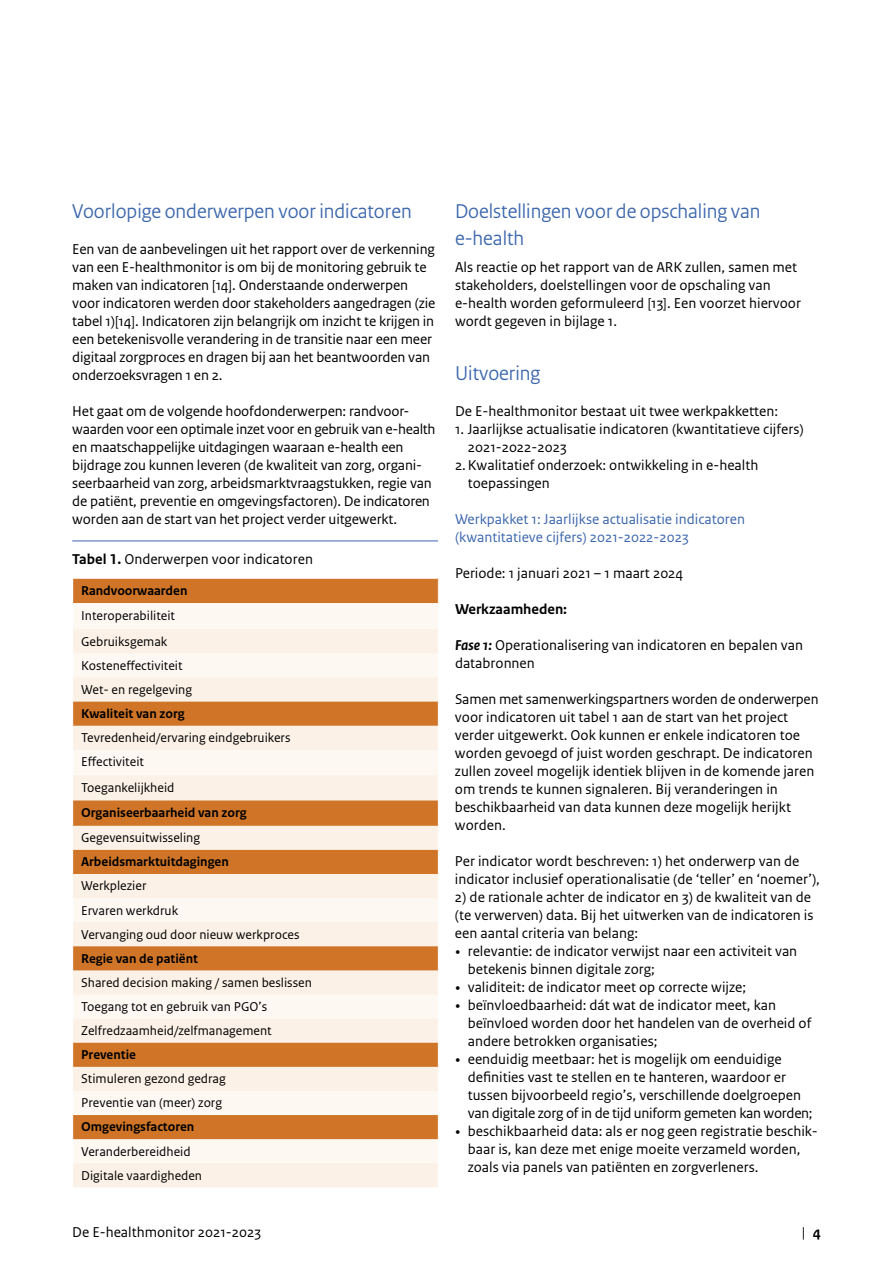
<style>
.page{position:relative;width:893px;height:1263px;background:#fff}
.page>*{position:absolute;margin:0;border:0;box-sizing:border-box;transform-origin:0 0}
.H2_-_05_RIVM_Paragra{font:21px/27px "Rijksoverheid Sans Heading";color:#3c67ad}
._10_RIVM_Broodtekst{font:15px/18px "Rijksoverheid Sans Text";color:#000}
.t1{font:15px/18px "Rijksoverheid Sans Text";color:#3c67ad}
._30_RIVM_Tabel_Titel{font:15px "Rijksoverheid Sans Text";color:#000}
.t2{font:700 15px "Rijksoverheid Sans Text";color:#000}
._32_RIVM_Tabel_Brood{font:13.5px "Rijksoverheid Sans Text";color:#000}
._31_RIVM_Tabel_Kop_9{font:700 13.5px "Rijksoverheid Sans Text";color:#000}
._32_RIVM_Tabel_Brood-2{font:700 13.5px "Rijksoverheid Sans Text";color:#000}
.s1{font-weight:700}
.s2{font-weight:700;font-style:italic}
.s3{font-family:"Rijksoverheid Serif"}
</style>
<div class="page">
<hr style="left:72px;top:540px;width:366px;height:1px;background:#3c67ad">
<div style="left:73px;top:578px;width:365px;height:26px;background:#d07527"></div>
<div style="left:73px;top:604px;width:365px;height:25px;background:#fdf8f2"></div>
<svg style="left:73px;top:629px;width:365px;height:558px;fill:#fbf1e6"></svg>
<svg style="left:73px;top:702px;width:365px;height:437px"></svg>
<hr style="left:72px;top:578px;width:367px;height:1px;background:#fff">
<svg style="left:72px;top:701px;width:1px;height:438px"></svg>
<svg style="left:438px;top:579px;width:1px;height:560px"></svg>
<hr style="left:72px;top:603px;width:367px;height:1px;background:#fff">
<h2 class="H2_-_05_RIVM_Paragra" style="left:72px;top:198px;width:341px">Voorlopige onderwerpen voor indicatoren</h2>
<p class="_10_RIVM_Broodtekst" style="left:72px;top:240px;width:365px">Een van de aanbevelingen uit het rapport over de verkenning van een E-healthmonitor is om bij de monitoring gebruik te maken van indicatoren [14]. Onderstaande onderwerpen voor indicatoren werden door stakeholders aangedragen (zie tabel 1)[14]. Indicatoren zijn belangrijk om inzicht te krijgen in een betekenisvolle verandering in de transitie naar een meer digitaal zorgproces en dragen bij aan het beantwoorden van onderzoeksvragen 1 en 2.</p>
<p class="_10_RIVM_Broodtekst" style="left:72px;top:402px;width:365px">Het gaat om de volgende hoofdonderwerpen: randvoor&shy;waarden voor een optimale inzet voor en gebruik van e-health en maatschappelijke uitdagingen waaraan e-health een bijdrage zou kunnen leveren (de kwaliteit van zorg, organi&shy;seerbaarheid van zorg, arbeidsmarktvraagstukken, regie van de patiënt, preventie en omgevingsfactoren). De indicatoren worden aan de start van het project verder uitgewerkt.</p>
<p class="_30_RIVM_Tabel_Titel" style="left:72px;top:550px;width:242px"><span class="s1">Tabel 1.</span> Onderwerpen voor indicatoren</p>
<p class="_31_RIVM_Tabel_Kop_9" style="left:81px;top:583px;width:108px">Randvoorwaarden</p>
<p class="_32_RIVM_Tabel_Brood" style="left:81px;top:608px;width:95px">Interoperabiliteit</p>
<p class="_32_RIVM_Tabel_Brood" style="left:81px;top:634px;width:88px">Gebruiksgemak</p>
<p class="_32_RIVM_Tabel_Brood" style="left:81px;top:658px;width:103px">Kosteneffectiviteit</p>
<p class="_32_RIVM_Tabel_Brood" style="left:81px;top:682px;width:112px">Wet- en regelgeving</p>
<p class="_31_RIVM_Tabel_Kop_9" style="left:81px;top:706px;width:105px">Kwaliteit van zorg</p>
<p class="_32_RIVM_Tabel_Brood" style="left:81px;top:730px;width:211px">Tevredenheid/ervaring eindgebruikers</p>
<p class="_32_RIVM_Tabel_Brood" style="left:81px;top:754px;width:64px">Effectiviteit</p>
<p class="_32_RIVM_Tabel_Brood" style="left:81px;top:779px;width:95px">Toegankelijkheid</p>
<p class="_31_RIVM_Tabel_Kop_9" style="left:81px;top:805px;width:167px">Organiseerbaarheid van zorg</p>
<p class="_32_RIVM_Tabel_Brood" style="left:81px;top:830px;width:120px">Gegevensuitwisseling</p>
<p class="_31_RIVM_Tabel_Kop_9" style="left:81px;top:854px;width:149px">Arbeidsmarktuitdagingen</p>
<p class="_32_RIVM_Tabel_Brood" style="left:81px;top:878px;width:67px">Werkplezier</p>
<p class="_32_RIVM_Tabel_Brood" style="left:81px;top:902px;width:98px">Ervaren werkdruk</p>
<p class="_32_RIVM_Tabel_Brood" style="left:81px;top:926px;width:220px">Vervanging oud door nieuw werkproces</p>
<p class="_32_RIVM_Tabel_Brood-2" style="left:81px;top:951px;width:118px">Regie van de patiënt</p>
<p class="_32_RIVM_Tabel_Brood" style="left:81px;top:975px;width:232px">Shared decision making / samen beslissen</p>
<p class="_32_RIVM_Tabel_Brood" style="left:81px;top:999px;width:188px">Toegang tot en gebruik van PGO’s</p>
<p class="_32_RIVM_Tabel_Brood" style="left:81px;top:1023px;width:192px">Zelfredzaamheid/zelfmanagement</p>
<p class="_31_RIVM_Tabel_Kop_9" style="left:81px;top:1047px;width:56px">Preventie</p>
<p class="_32_RIVM_Tabel_Brood" style="left:81px;top:1071px;width:146px">Stimuleren gezond gedrag</p>
<p class="_32_RIVM_Tabel_Brood" style="left:81px;top:1095px;width:142px">Preventie van (meer) zorg</p>
<p class="_31_RIVM_Tabel_Kop_9" style="left:81px;top:1119px;width:115px">Omgevingsfactoren</p>
<p class="_32_RIVM_Tabel_Brood" style="left:81px;top:1143px;width:111px">Veranderbereidheid</p>
<p class="_32_RIVM_Tabel_Brood" style="left:81px;top:1167px;width:122px">Digitale vaardigheden</p>
<h2 class="H2_-_05_RIVM_Paragra" style="left:455px;top:198px;width:307px">Doelstellingen voor de opschaling van e-health</h2>
<p class="_10_RIVM_Broodtekst" style="left:455px;top:258px;width:348px">Als reactie op het rapport van de ARK zullen, samen met stakeholders, doelstellingen voor de opschaling van e-health worden geformuleerd [13]. Een voorzet hiervoor wordt gegeven in bijlage 1.</p>
<h2 class="H2_-_05_RIVM_Paragra" style="left:455px;top:360px;width:87px">Uitvoering</h2>
<p class="_10_RIVM_Broodtekst" style="left:455px;top:402px;width:325px">De E-healthmonitor bestaat uit twee werkpakketten:</p>
<p class="_10_RIVM_Broodtekst" style="left:468px;top:420px;width:337px;text-indent:-13px">1. Jaarlijkse actualisatie indicatoren (kwantitatieve cijfers)<br>2021-2022-2023</p>
<p class="_10_RIVM_Broodtekst" style="left:468px;top:456px;width:292px;text-indent:-13px">2.Kwalitatief onderzoek: ontwikkeling in e-health toepassingen</p>
<h3 class="t1" style="left:455px;top:510px;width:292px">Werkpakket 1: Jaarlijkse actualisatie indicatoren (kwantitatieve cijfers) 2021-2022-2023</h3>
<p class="_10_RIVM_Broodtekst" style="left:455px;top:564px;width:230px">Periode: 1 januari 2021 – 1 maart 2024</p>
<h4 class="t2" style="left:455px;top:600px;width:114px">Werkzaamheden:</h4>
<h5 class="_10_RIVM_Broodtekst" style="left:455px;top:636px;width:349px"><span class="s2">Fase 1:</span> Operationalisering van indicatoren en bepalen van databronnen</h5>
<p class="_10_RIVM_Broodtekst" style="left:455px;top:690px;width:365px">Samen met samenwerkingspartners worden de onderwerpen voor indicatoren uit tabel 1 aan de start van het project verder uitgewerkt. Ook kunnen er enkele indicatoren toe worden gevoegd of juist worden geschrapt. De indicatoren zullen zoveel mogelijk identiek blijven in de komende jaren om trends te kunnen signaleren. Bij veranderingen in beschikbaarheid van data kunnen deze mogelijk herijkt worden.</p>
<p class="_10_RIVM_Broodtekst" style="left:455px;top:852px;width:366px">Per indicator wordt beschreven: 1) het onderwerp van de indicator inclusief operationalisatie (de ‘teller’ en ‘noemer’),</p>
<p class="_10_RIVM_Broodtekst" style="left:455px;top:888px;width:360px">2) de rationale achter de indicator en 3) de kwaliteit van de (te verwerven) data. Bij het uitwerken van de indicatoren is een aantal criteria van belang:</p>
<p class="_10_RIVM_Broodtekst" style="left:468px;top:942px;width:331px;text-indent:-13px"><span class="s3">•</span> relevantie: de indicator verwijst naar een activiteit van betekenis binnen digitale zorg;</p>
<p class="_10_RIVM_Broodtekst" style="left:455px;top:978px;width:293px"><span class="s3">•</span> validiteit: de indicator meet op correcte wijze;</p>
<p class="_10_RIVM_Broodtekst" style="left:468px;top:996px;width:345px;text-indent:-13px"><span class="s3">•</span> beïnvloedbaarheid: dát wat de indicator meet, kan beïnvloed worden door het handelen van de overheid of andere betrokken organisaties;</p>
<p class="_10_RIVM_Broodtekst" style="left:468px;top:1050px;width:346px;text-indent:-13px"><span class="s3">•</span> eenduidig meetbaar: het is mogelijk om eenduidige definities vast te stellen en te hanteren, waardoor er tussen bijvoorbeeld regio’s, verschillende doelgroepen van digitale zorg of in de tijd uniform gemeten kan worden;</p>
<p class="_10_RIVM_Broodtekst" style="left:468px;top:1122px;width:351px;text-indent:-13px"><span class="s3">•</span> beschikbaarheid data: als er nog geen registratie beschik&shy;baar is, kan deze met enige moeite verzameld worden, zoals via panels van patiënten en zorgverleners.</p>
<p class="_10_RIVM_Broodtekst" style="left:72px;top:1223px;width:190px">De E-healthmonitor 2021-2023</p>
<p class="_10_RIVM_Broodtekst" style="left:802px;top:1223px;width:21px">| <span class="s1">4</span></p>
</div>
